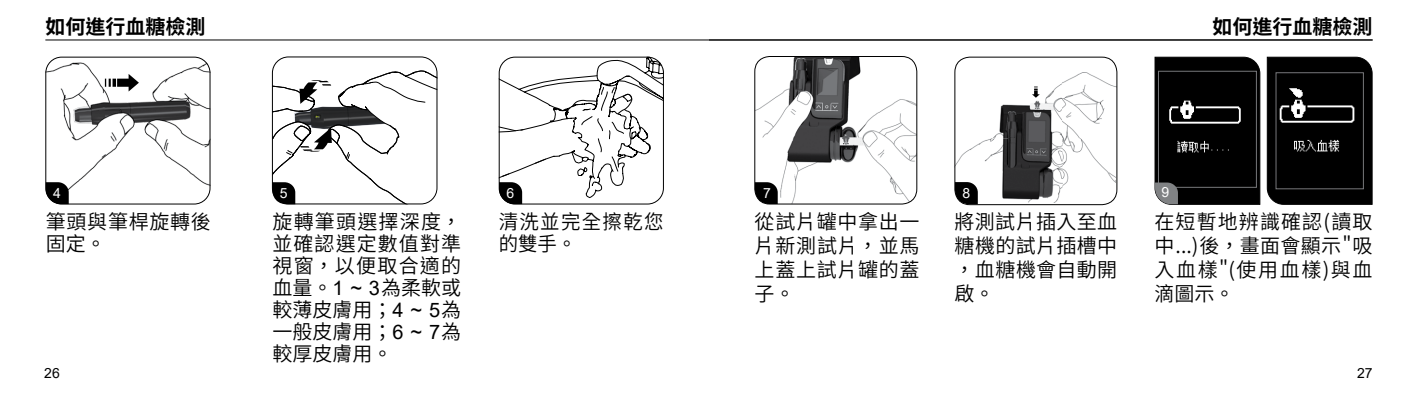
<style>
.page{position:relative;width:1418px;height:397px;background:#fff}
.page>*{position:absolute;margin:0;border:0;box-sizing:border-box;transform-origin:0 0}
.t1{font:20px/24px "Source Han Sans TC";letter-spacing:.035em;color:#000;text-align:justify}
.t2{font:700 20px "Source Han Sans TC";color:#000}
.t3{font:20px/22px "Source Han Sans TC";letter-spacing:.07em;color:#000}
.t4{font:14px "Arial";color:#fff}
.t5{font:14px "Arial";color:#000}
.s1{font-family:"Arial"}
</style>
<div class="page">
<hr style="left:709px;top:40px;width:663px;height:1px;background:#000">
<hr style="left:45px;top:40px;width:664px;height:1px;background:#000">
<svg style="left:499px;top:57px;width:165px;height:147px"></svg>
<div style="left:499px;top:57px;width:165px;height:147px;border:1px solid #000;border-radius:16px"></div>
<img style="left:45px;top:61px;width:165px;height:143px">
<svg style="left:46px;top:182px;width:23px;height:22px"></svg>
<div style="left:45px;top:57px;width:165px;height:147px;border:1px solid #000;border-radius:16px"></div>
<svg style="left:105px;top:74px;width:34px;height:17px"></svg>
<svg style="left:272px;top:71px;width:165px;height:133px"></svg>
<img style="left:755px;top:56px;width:161px;height:148px">
<svg style="left:755px;top:182px;width:22px;height:22px"></svg>
<div style="left:754px;top:56px;width:163px;height:148px;border:1px solid #000;border-radius:15px"></div>
<img style="left:956px;top:72px;width:160px;height:131px">
<svg style="left:955px;top:182px;width:22px;height:22px"></svg>
<div style="left:954px;top:57px;width:163px;height:148px;border:1px solid #000;border-radius:15px"></div>
<svg style="left:1032px;top:86px;width:7px;height:12px"></svg>
<svg style="left:1266px;top:56px;width:106px;height:149px;background:#111"></svg>
<img style="left:1277px;top:74px;width:84px;height:110px">
<div style="left:1275px;top:72px;width:88px;height:117px;border:1px solid #77787b"></div>
<svg style="left:1154px;top:56px;width:106px;height:149px;background:#141414"></svg>
<p class="t2" style="left:45px;top:15px;width:161px">如何進行血糖檢測</p>
<p class="t2" style="left:1212px;top:15px;width:161px">如何進行血糖檢測</p>
<p class="t4" style="left:53px;top:183px;width:9px">4</p>
<p class="t4" style="left:280px;top:183px;width:9px">5</p>
<p class="t4" style="left:506px;top:183px;width:9px">6</p>
<p class="t4" style="left:763px;top:183px;width:9px">7</p>
<p class="t4" style="left:962px;top:183px;width:9px">8</p>
<p class="t4" style="left:1161px;top:183px;width:9px">9</p>
<p class="t1" style="left:754px;top:210px;width:166px">從試片罐中拿出一片新測試片，並馬上蓋上試片罐的蓋子。</p>
<p class="t1" style="left:954px;top:210px;width:164px">將測試片插入至血糖機的試片插槽中，血糖機會自動開啟。</p>
<p class="t1" style="left:1154px;top:210px;width:219px">在短暫地辨識確認(讀取中...)後，畫面會顯示"吸入血樣"(使用血樣)與血滴圖示。</p>
<p class="t1" style="left:46px;top:211px;width:166px;line-height:22px">筆頭與筆桿旋轉後固定。</p>
<p class="t1" style="left:272px;top:211px;width:190px;line-height:22px">旋轉筆頭選擇深度，並確認選定數值對準視窗，以便取合適的血量。<span class="s1">1 ~ 3</span>為柔軟或較薄皮膚用；<span class="s1">4 ~ 5</span>為一般皮膚用；<span class="s1">6 ~ 7</span>為較厚皮膚用。</p>
<p class="t3" style="left:499px;top:211px;width:166px">清洗並完全擦乾您的雙手。</p>
<p class="t5" style="left:44px;top:363px;width:17px">26</p>
<p class="t5" style="left:1356px;top:363px;width:17px">27</p>
</div>
